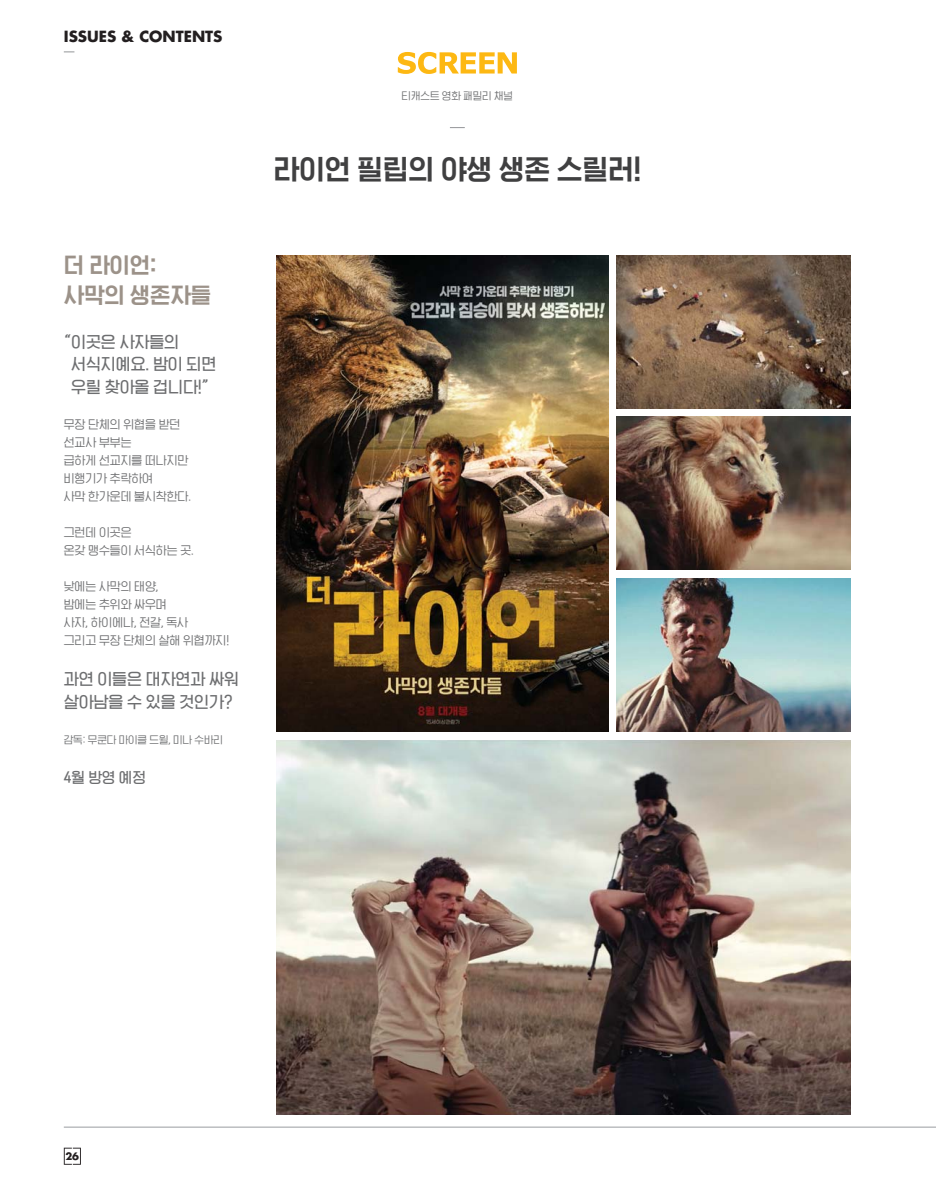
<style>
.page{position:relative;width:936px;height:1191px;background:#fff}
.page>*{position:absolute;margin:0;border:0;box-sizing:border-box;transform-origin:0 0}
.t1{font:28.5px "HGG Gothicssi P80 g KS Cpc EUC H";color:#404041}
.t2{font:22.5px/30px "HGG Gothicssi P80 g KS Cpc EUC H";color:#9c9289}
.t3{font:16.5px/22.5px "HGG Gothicssi P60 g KS Cpc EUC H";color:#6d6e70}
.t4{font:700 15px "Futura Std";color:#231f20}
.t5{font:15px "HGG Gothicssi P60 g KS Cpc EUC H";color:#6d6e70}
.t6{font:12px/18px "HGG Gothicssi P40 g KS Cpc EUC H";color:#6d6e70}
.t7{font:10.5px "HGG Gothicssi P40 g KS Cpc EUC H";color:#6d6e70}
.t8{font:700 10.05px "Futura Std";color:#231f20}
</style>
<div class="page">
<svg style="left:450px;top:127px;width:15px;height:1px"></svg>
<svg style="left:398px;top:52px;width:119px;height:22px"></svg>
<img style="left:276px;top:740px;width:574px;height:374px">
<img style="left:617px;top:255px;width:233px;height:153px">
<img style="left:617px;top:417px;width:233px;height:153px">
<img style="left:617px;top:578px;width:233px;height:153px">
<img style="left:276px;top:255px;width:332px;height:476px">
<hr style="left:64px;top:1126px;width:871px;height:2px;background:#bbbdc0">
<svg style="left:64px;top:1147px;width:17px;height:17px"></svg>
<p class="t4" style="left:64px;top:28px;width:160px">ISSUES &amp; CONTENTS</p>
<h2 class="t2" style="left:64px;top:251px;width:149px">더 라이언: 사막의 생존자들</h2>
<h3 class="t3" style="left:71px;top:331px;width:147px;text-indent:-7px">“ 이곳은 사자들의 서식지예요. 밤이 되면 우릴 찾아올 겁니다!”</h3>
<p class="t6" style="left:64px;top:416px;width:129px">무장 단체의 위협을 받던 선교사 부부는<br>급하게 선교지를 떠나지만 비행기가 추락하여<br>사막 한가운데 불시착한다.</p>
<p class="t6" style="left:64px;top:524px;width:131px">그런데 이곳은<br>온갖 맹수들이 서식하는 곳.</p>
<p class="t6" style="left:64px;top:578px;width:167px">낮에는 사막의 태양,<br>밤에는 추위와 싸우며<br>사자, 하이에나, 전갈, 독사<br>그리고 무장 단체의 살해 위협까지!</p>
<h3 class="t3" style="left:64px;top:669px;width:176px">과연 이들은 대자연과 싸워 살아남을 수 있을 것인가?</h3>
<p class="t7" style="left:64px;top:735px;width:161px">감독: 무쿤다 마이클 드윌, 미나 수바리</p>
<p class="t5" style="left:64px;top:770px;width:84px">4월 방영 예정</p>
<p class="t7" style="left:401px;top:91px;width:113px">티캐스트 영화 패밀리 채널</p>
<h1 class="t1" style="left:273px;top:157px;width:369px">라이언 필립의 야생 생존 스릴러!</h1>
<p class="t8" style="left:65px;top:1150px;width:15px">26</p>
</div>
